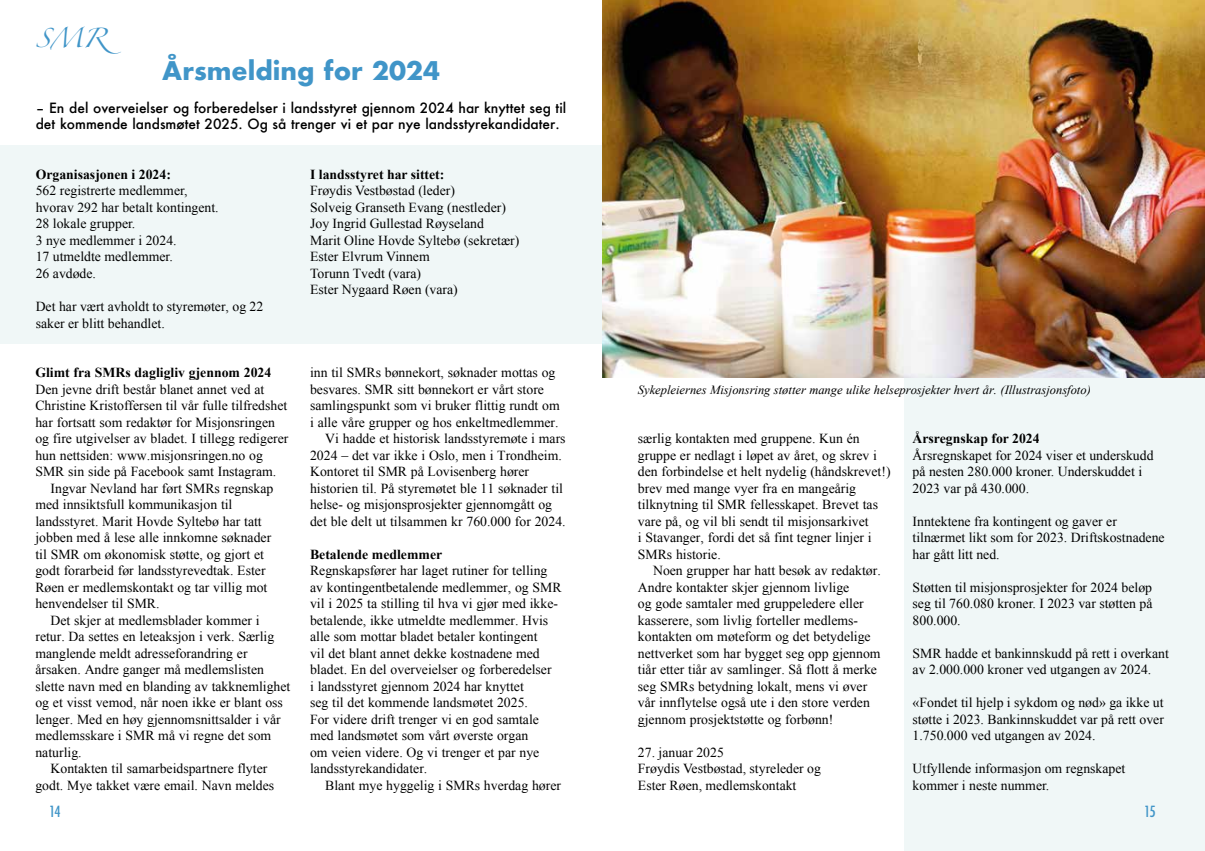
<style>
.page{position:relative;width:1205px;height:851px;background:#fff}
.page>*{position:absolute;margin:0;border:0;box-sizing:border-box;transform-origin:0 0}
.t1{font:700 25px "Futura";color:#4095c8}
.t2{font:17.5px "Zapfino";color:#4095c8}
.t3{font:500 condensed 15px "Futura";color:#4095c8}
.t4{font:13.75px/16.5px "Times New Roman";color:#000}
.t5{font:500 13.75px/16.5px "Futura";color:#000}
.t6{font:700 13.75px "Times New Roman";color:#000}
.t7{font:italic 12.5px "Times New Roman";color:#000}
</style>
<div class="page">
<div style="left:0;top:146px;width:602px;height:198px;background:#f0f7f7"></div>
<div style="left:904px;top:0;width:301px;height:850px;background:#f0f7f7"></div>
<img style="left:602px;top:0;width:603px;height:377px">
<p class="t2" style="left:35px;top:30px;width:87px">SMR</p>
<h1 class="t1" style="left:162px;top:53px;width:279px">Årsmelding for 2024</h1>
<p class="t5" style="left:36px;top:99px;width:532px">– En del overveielser og forberedelser i landsstyret gjennom 2024 har knyttet seg til det kommende landsmøtet 2025. Og så trenger vi et par nye landsstyrekandidater.</p>
<p class="t6" style="left:36px;top:165px;width:137px">Organisasjonen i 2024:</p>
<p class="t4" style="left:36px;top:182px;width:184px">562 registrerte medlemmer, hvorav 292 har betalt kontingent.<br>28 lokale grupper.<br>3 nye medlemmer i 2024.<br>17 utmeldte medlemmer.<br>26 avdøde.</p>
<p class="t4" style="left:36px;top:298px;width:229px">Det har vært avholdt to styremøter, og 22 saker er blitt behandlet.</p>
<p class="t6" style="left:35px;top:363px;width:237px">Glimt fra SMRs dagligliv gjennom 2024</p>
<p class="t4" style="left:35px;top:380px;width:230px">Den jevne drift består blanet annet ved at</p>
<p class="t4" style="left:35px;top:397px;width:253px">Christine Kristoffersen til vår fulle tilfredshet</p>
<p class="t4" style="left:35px;top:413px;width:241px">har fortsatt som redaktør for Misjonsringen</p>
<p class="t4" style="left:35px;top:430px;width:254px">og fire utgivelser av bladet. I tillegg redigerer</p>
<p class="t4" style="left:35px;top:446px;width:229px">hun nettsiden: www.misjonsringen.no og</p>
<p class="t4" style="left:35px;top:463px;width:242px">SMR sin side på Facebook samt Instagram.</p>
<p class="t4" style="left:51px;top:479px;width:224px">Ingvar Nevland har ført SMRs regnskap</p>
<p class="t4" style="left:35px;top:496px;width:198px">med innsiktsfull kommunikasjon til</p>
<p class="t4" style="left:35px;top:512px;width:228px">landsstyret. Marit Hovde Syltebø har tatt</p>
<p class="t4" style="left:35px;top:529px;width:237px">jobben med å lese alle innkomne søknader</p>
<p class="t4" style="left:35px;top:545px;width:230px">til SMR om økonomisk støtte, og gjort et</p>
<p class="t4" style="left:35px;top:562px;width:232px">godt forarbeid før landsstyrevedtak. Ester</p>
<p class="t4" style="left:35px;top:578px;width:233px">Røen er medlemskontakt og tar villig mot</p>
<p class="t4" style="left:35px;top:595px;width:126px">henvendelser til SMR.</p>
<p class="t4" style="left:51px;top:611px;width:211px">Det skjer at medlemsblader kommer i</p>
<p class="t4" style="left:35px;top:628px;width:240px">retur. Da settes en leteaksjon i verk. Særlig</p>
<p class="t4" style="left:35px;top:644px;width:214px">manglende meldt adresseforandring er</p>
<p class="t4" style="left:35px;top:661px;width:230px">årsaken. Andre ganger må medlemslisten</p>
<p class="t4" style="left:35px;top:677px;width:256px">slette navn med en blanding av takknemlighet</p>
<p class="t4" style="left:35px;top:694px;width:249px">og et visst vemod, når noen ikke er blant oss</p>
<p class="t4" style="left:35px;top:710px;width:247px">lenger. Med en høy gjennomsnittsalder i vår</p>
<p class="t4" style="left:35px;top:727px;width:237px">medlemsskare i SMR må vi regne det som</p>
<p class="t4" style="left:35px;top:743px;width:48px">naturlig.</p>
<p class="t4" style="left:51px;top:760px;width:218px">Kontakten til samarbeidspartnere flyter</p>
<p class="t4" style="left:35px;top:776px;width:240px">godt. Mye takket være email. Navn meldes</p>
<p class="t6" style="left:310px;top:165px;width:136px">I landsstyret har sittet:</p>
<p class="t4" style="left:310px;top:182px;width:211px">Frøydis Vestbøstad (leder)<br>Solveig Granseth Evang (nestleder)<br>Joy Ingrid Gullestad Røyseland<br>Marit Oline Hovde Syltebø (sekretær)<br>Ester Elvrum Vinnem<br>Torunn Tvedt (vara)<br>Ester Nygaard Røen (vara)</p>
<p class="t4" style="left:310px;top:364px;width:247px">inn til SMRs bønnekort, søknader mottas og</p>
<p class="t4" style="left:310px;top:380px;width:235px">besvares. SMR sitt bønnekort er vårt store</p>
<p class="t4" style="left:310px;top:397px;width:251px">samlingspunkt som vi bruker flittig rundt om</p>
<p class="t4" style="left:310px;top:413px;width:250px">i alle våre grupper og hos enkeltmedlemmer.</p>
<p class="t4" style="left:325px;top:430px;width:242px">Vi hadde et historisk landsstyremøte i mars</p>
<p class="t4" style="left:310px;top:446px;width:253px">2024 – det var ikke i Oslo, men i Trondheim.</p>
<p class="t4" style="left:310px;top:463px;width:221px">Kontoret til SMR på Lovisenberg hører</p>
<p class="t4" style="left:310px;top:479px;width:254px">historien til. På styremøtet ble 11 søknader til</p>
<p class="t4" style="left:310px;top:496px;width:243px">helse- og misjonsprosjekter gjennomgått og</p>
<p class="t4" style="left:310px;top:512px;width:257px">det ble delt ut tilsammen kr 760.000 for 2024.</p>
<p class="t6" style="left:310px;top:544px;width:134px">Betalende medlemmer</p>
<p class="t4" style="left:310px;top:562px;width:253px">Regnskapsfører har laget rutiner for telling av kontingentbetalende medlemmer, og SMR vil i 2025 ta stilling til hva vi gjør med ikke&shy;betalende, ikke utmeldte medlemmer. Hvis alle som mottar bladet betaler kontingent<br>vil det blant annet dekke kostnadene med bladet. En del overveielser og forberedelser<br>i landsstyret gjennom 2024 har knyttet<br>seg til det kommende landsmøtet 2025.<br>For videre drift trenger vi en god samtale med landsmøtet som vårt øverste organ<br>om veien videre. Og vi trenger et par nye landsstyrekandidater.</p>
<p class="t4" style="left:325px;top:776px;width:237px">Blant mye hyggelig i SMRs hverdag hører</p>
<p class="t7" style="left:638px;top:380px;width:454px">Sykepleiernes Misjonsring støtter mange ulike helseprosjekter hvert år. (Illustrasjonsfoto)</p>
<p class="t4" style="left:638px;top:430px;width:254px">særlig kontakten med gruppene. Kun én gruppe er nedlagt i løpet av året, og skrev i den forbindelse et helt nydelig (håndskrevet!) brev med mange vyer fra en mangeårig tilknytning til SMR fellesskapet. Brevet tas vare på, og vil bli sendt til misjonsarkivet<br>i Stavanger, fordi det så fint tegner linjer i SMRs historie.</p>
<p class="t4" style="left:638px;top:562px;width:244px;text-indent:15px">Noen grupper har hatt besøk av redaktør.<br>Andre kontakter skjer gjennom livlige<br>og gode samtaler med gruppeledere eller kasserere, som livlig forteller medlems&shy;kontakten om møteform og det betydelige nettverket som har bygget seg opp gjennom tiår etter tiår av samlinger. Så flott å merke seg SMRs betydning lokalt, mens vi øver vår innflytelse også ute i den store verden gjennom prosjektstøtte og forbønn!</p>
<p class="t4" style="left:638px;top:743px;width:185px">27. januar 2025<br>Frøydis Vestbøstad, styreleder og<br>Ester Røen, medlemskontakt</p>
<p class="t6" style="left:912px;top:429px;width:129px">Årsregnskap for 2024</p>
<p class="t4" style="left:912px;top:446px;width:242px">Årsregnskapet for 2024 viser et underskudd på nesten 280.000 kroner. Underskuddet i<br>2023 var på 430.000.</p>
<p class="t4" style="left:912px;top:512px;width:254px">Inntektene fra kontingent og gaver er tilnærmet likt som for 2023. Driftskostnadene har gått litt ned.</p>
<p class="t4" style="left:912px;top:578px;width:241px;text-align:justify">Støtten til misjonsprosjekter for 2024 beløp seg til 760.080 kroner. I 2023 var støtten på 800.000.</p>
<p class="t4" style="left:912px;top:644px;width:258px">SMR hadde et bankinnskudd på rett i overkant av 2.000.000 kroner ved utgangen av 2024.</p>
<p class="t4" style="left:912px;top:694px;width:253px;text-align:justify">«Fondet til hjelp i sykdom og nød» ga ikke ut støtte i 2023. Bankinnskuddet var på rett over 1.750.000 ved utgangen av 2024.</p>
<p class="t4" style="left:912px;top:760px;width:214px">Utfyllende informasjon om regnskapet kommer i neste nummer.</p>
<p class="t3" style="left:49px;top:802px;width:13px">14</p>
<p class="t3" style="left:1144px;top:802px;width:13px">15</p>
</div>
